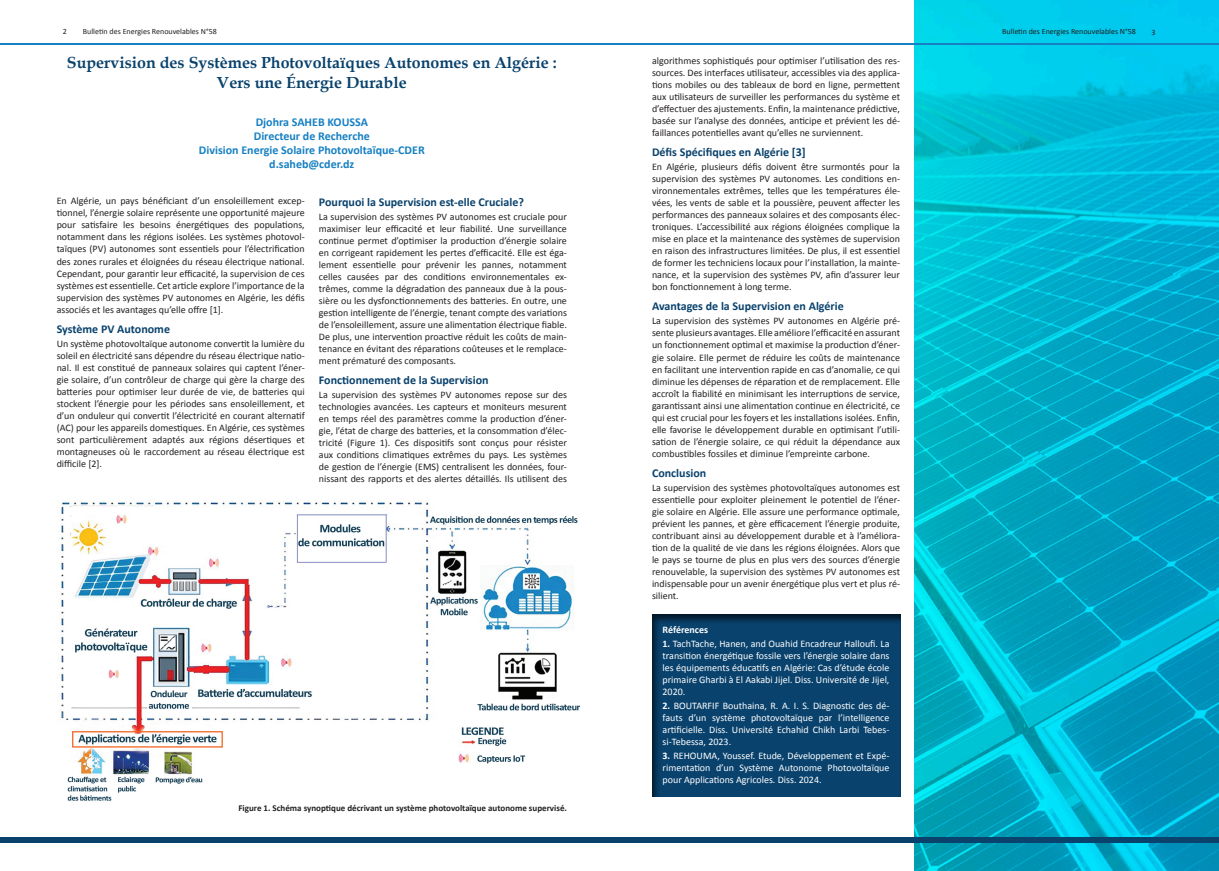
<style>
.page{position:relative;width:1219px;height:871px;background:#fff}
.page>*{position:absolute;margin:0;border:0;box-sizing:border-box;transform-origin:0 0}
.t1{font:700 16px/20px "Book Antiqua";color:#09426d;text-align:center}
.t2{font:700 12px "Calibri";color:#09426d}
.t3{font:700 12px "Calibri";color:#1680c3}
.t4{font:10px/12px "Calibri";color:#231f20;text-align:justify}
.t5{font:10px/12px "Calibri";color:#fff;text-align:justify}
.t6{font:700 10px "Calibri";color:#fff}
.t7{font:700 9px "Calibri";color:#231f20}
.t8{font:8px "Calibri";color:#231f20}
.s1{font-weight:700}
</style>
<div class="page">
<img style="left:914px;top:0;width:305px;height:870px">
<img style="left:60px;top:501px;width:520px;height:300px">
<div style="left:648px;top:609px;width:252px;height:187px;background:#231f20;opacity:.75"></div>
<hr style="left:0;top:43px;width:1219px;height:1px;background:#1680c3">
<div style="left:0;top:836px;width:1219px;height:6px;background:#09426d"></div>
<p class="t8" style="left:63px;top:27px;width:6px">2</p>
<p class="t8" style="left:83px;top:27px;width:135px">Bulletin des Energies Renouvelables N°58</p>
<p class="t1" style="left:67px;top:53px;width:491px">Supervision des Systèmes Photovoltaïques Autonomes en Algérie :<br>Vers une Énergie Durable</p>
<p class="t3" style="left:256px;top:114px;width:114px">Djohra SAHEB KOUSSA</p>
<p class="t3" style="left:254px;top:128px;width:118px">Directeur de Recherche</p>
<p class="t3" style="left:199px;top:142px;width:227px">Division Energie Solaire Photovoltaïque-CDER</p>
<p class="t3" style="left:269px;top:156px;width:87px">d.saheb@cder.dz</p>
<p class="t4" style="left:57px;top:195px;width:250px">En Algérie, un pays bénéficiant d’un ensoleillement excep&shy;tionnel, l’énergie solaire représente une opportunité majeure pour satisfaire les besoins énergétiques des populations, notamment dans les régions isolées. Les systèmes photovol&shy;taïques (PV) autonomes sont essentiels pour l’électrification des zones rurales et éloignées du réseau électrique national.<br>Cependant, pour garantir leur efficacité, la supervision de ces systèmes est essentielle. Cet article explore l’importance de la supervision des systèmes PV autonomes en Algérie, les défis associés et les avantages qu’elle offre [1].</p>
<p class="t2" style="left:57px;top:321px;width:115px">Système PV Autonome</p>
<p class="t4" style="left:57px;top:337px;width:250px">Un système photovoltaïque autonome convertit la lumière du soleil en électricité sans dépendre du réseau électrique natio&shy;nal. Il est constitué de panneaux solaires qui captent l’éner&shy;gie solaire, d’un contrôleur de charge qui gère la charge des batteries pour optimiser leur durée de vie, de batteries qui stockent l’énergie pour les périodes sans ensoleillement, et d’un onduleur qui convertit l’électricité en courant alternatif (AC) pour les appareils domestiques. En Algérie, ces systèmes sont particulièrement adaptés aux régions désertiques et montagneuses où le raccordement au réseau électrique est difficile [2].</p>
<p class="t2" style="left:319px;top:194px;width:207px">Pourquoi la Supervision est-elle Cruciale?</p>
<p class="t4" style="left:319px;top:210px;width:250px">La supervision des systèmes PV autonomes est cruciale pour maximiser leur efficacité et leur fiabilité. Une surveillance continue permet d’optimiser la production d’énergie solaire en corrigeant rapidement les pertes d’efficacité. Elle est éga&shy;lement essentielle pour prévenir les pannes, notamment celles causées par des conditions environnementales ex&shy;trêmes, comme la dégradation des panneaux due à la pous&shy;sière ou les dysfonctionnements des batteries. En outre, une gestion intelligente de l’énergie, tenant compte des variations de l’ensoleillement, assure une alimentation électrique fiable.<br>De plus, une intervention proactive réduit les coûts de main&shy;tenance en évitant des réparations coûteuses et le remplace&shy;ment prématuré des composants.</p>
<p class="t2" style="left:319px;top:372px;width:171px">Fonctionnement de la Supervision</p>
<p class="t4" style="left:319px;top:388px;width:250px">La supervision des systèmes PV autonomes repose sur des technologies avancées. Les capteurs et moniteurs mesurent en temps réel des paramètres comme la production d’éner&shy;gie, l’état de charge des batteries, et la consommation d’élec&shy;tricité (Figure 1). Ces dispositifs sont conçus pour résister aux conditions climatiques extrêmes du pays. Les systèmes de gestion de l’énergie (EMS) centralisent les données, four&shy;nissant des rapports et des alertes détaillés. Ils utilisent des</p>
<p class="t7" style="left:238px;top:802px;width:330px">Figure 1. Schéma synoptique décrivant un système photovoltaïque autonome supervisé.</p>
<p class="t4" style="left:652px;top:55px;width:250px">algorithmes sophistiqués pour optimiser l’utilisation des res&shy;sources. Des interfaces utilisateur, accessibles via des applica&shy;tions mobiles ou des tableaux de bord en ligne, permettent aux utilisateurs de surveiller les performances du système et d’effectuer des ajustements. Enfin, la maintenance prédictive, basée sur l’analyse des données, anticipe et prévient les dé&shy;faillances potentielles avant qu’elles ne surviennent.</p>
<p class="t2" style="left:652px;top:145px;width:155px">Défis Spécifiques en Algérie [3]</p>
<p class="t4" style="left:652px;top:161px;width:250px">En Algérie, plusieurs défis doivent être surmontés pour la supervision des systèmes PV autonomes. Les conditions en&shy;vironnementales extrêmes, telles que les températures éle&shy;vées, les vents de sable et la poussière, peuvent affecter les performances des panneaux solaires et des composants élec&shy;troniques. L’accessibilité aux régions éloignées complique la mise en place et la maintenance des systèmes de supervision en raison des infrastructures limitées. De plus, il est essentiel de former les techniciens locaux pour l’installation, la mainte&shy;nance, et la supervision des systèmes PV, afin d’assurer leur bon fonctionnement à long terme.</p>
<p class="t2" style="left:652px;top:299px;width:193px">Avantages de la Supervision en Algérie</p>
<p class="t4" style="left:652px;top:315px;width:250px">La supervision des systèmes PV autonomes en Algérie pré&shy;sente plusieurs avantages. Elle améliore l’efficacité en assurant un fonctionnement optimal et maximise la production d’éner&shy;gie solaire. Elle permet de réduire les coûts de maintenance en facilitant une intervention rapide en cas d’anomalie, ce qui diminue les dépenses de réparation et de remplacement. Elle accroît la fiabilité en minimisant les interruptions de service, garantissant ainsi une alimentation continue en électricité, ce qui est crucial pour les foyers et les installations isolées. Enfin, elle favorise le développement durable en optimisant l’utili&shy;sation de l’énergie solaire, ce qui réduit la dépendance aux combustibles fossiles et diminue l’empreinte carbone.</p>
<p class="t2" style="left:652px;top:465px;width:56px">Conclusion</p>
<p class="t4" style="left:652px;top:481px;width:250px">La supervision des systèmes photovoltaïques autonomes est essentielle pour exploiter pleinement le potentiel de l’éner&shy;gie solaire en Algérie. Elle assure une performance optimale, prévient les pannes, et gère efficacement l’énergie produite, contribuant ainsi au développement durable et à l’améliora&shy;tion de la qualité de vie dans les régions éloignées. Alors que le pays se tourne de plus en plus vers des sources d’énergie renouvelable, la supervision des systèmes PV autonomes est indispensable pour un avenir énergétique plus vert et plus ré&shy;silient.</p>
<p class="t6" style="left:663px;top:623px;width:47px">Références</p>
<p class="t5" style="left:663px;top:637px;width:228px"><span class="s1">1.</span> TachTache, Hanen, and Ouahid Encadreur Halloufi. La transition énergétique fossile vers l’énergie solaire dans les équipements éducatifs en Algérie: Cas d’étude école primaire Gharbi à El Aakabi Jijel. Diss. Université de Jijel, 2020.</p>
<p class="t5" style="left:663px;top:699px;width:228px"><span class="s1">2.</span> BOUTARFIF Bouthaina, R. A. I. S. Diagnostic des dé&shy;fauts d’un système photovoltaïque par l’intelligence artificielle. Diss. Université Echahid Chikh Larbi Tebes&shy;si-Tebessa, 2023.</p>
<p class="t5" style="left:663px;top:749px;width:228px"><span class="s1">3.</span> REHOUMA, Youssef. Etude, Développement et Expé&shy;rimentation d’un Système Autonome Photovoltaïque pour Applications Agricoles. Diss. 2024.</p>
<p class="t8" style="left:1002px;top:27px;width:135px">Bulletin des Energies Renouvelables N°58</p>
<p class="t8" style="left:1151px;top:27px;width:6px">3</p>
</div>
